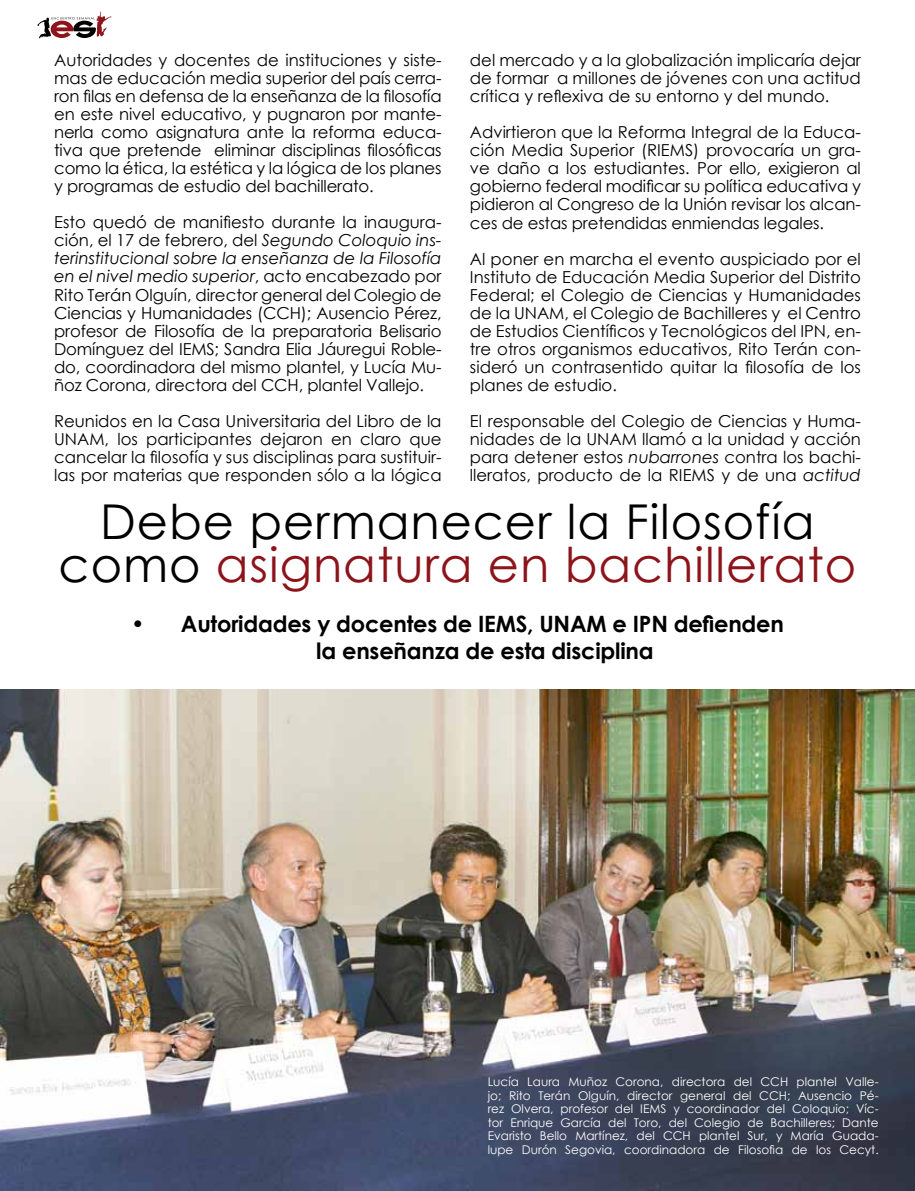
<style>
.page{position:relative;width:915px;height:1191px;background:#fff}
.page>*{position:absolute;margin:0;border:0;box-sizing:border-box;transform-origin:0 0}
.t1{font:48px/43.5px "Century Gothic";letter-spacing:.02em;color:#000;text-align:center}
.t2{font:700 22.5px/27px "Century Gothic";letter-spacing:-.01em;color:#000}
.t3{font:16.5px/18px "Century Gothic";color:#000;text-align:justify}
.t4{font:12px/13.5px "Century Gothic";color:#fff;text-align:justify}
.s1{font-style:italic}
.s2{color:#8c141a}
</style>
<div class="page">
<svg style="left:37px;top:11px;width:75px;height:27px"></svg>
<img style="left:0;top:689px;width:914px;height:502px">
<p class="t3" style="left:54px;top:51px;width:389px">Autoridades y docentes de instituciones y siste&shy;mas de educación media superior del país cerra&shy;ron filas en defensa de la enseñanza de la filosofía en este nivel educativo, y pugnaron por mante&shy;nerla como asignatura ante la reforma educa&shy;tiva que pretende eliminar disciplinas filosóficas como la ética, la estética y la lógica de los planes y programas de estudio del bachillerato.</p>
<p class="t3" style="left:54px;top:213px;width:389px">Esto quedó de manifiesto durante la inaugura&shy;ción, el 17 de febrero, del <span class="s1">Segundo Coloquio ins&shy;terinstitucional sobre la enseñanza de la Filosofía en el nivel medio superior</span>, acto encabezado por Rito Terán Olguín, director general del Colegio de Ciencias y Humanidades (CCH); Ausencio Pérez, profesor de Filosofía de la preparatoria Belisario Domínguez del IEMS; Sandra Elia Jáuregui Roble&shy;do, coordinadora del mismo plantel, y Lucía Mu&shy;ñoz Corona, directora del CCH, plantel Vallejo.</p>
<p class="t3" style="left:54px;top:411px;width:389px">Reunidos en la Casa Universitaria del Libro de la UNAM, los participantes dejaron en claro que cancelar la filosofía y sus disciplinas para sustituir&shy;las por materias que responden sólo a la lógica</p>
<p class="t3" style="left:470px;top:51px;width:392px">del mercado y a la globalización implicaría dejar de formar a millones de jóvenes con una actitud crítica y reflexiva de su entorno y del mundo.</p>
<p class="t3" style="left:470px;top:123px;width:392px">Advirtieron que la Reforma Integral de la Educa&shy;ción Media Superior (RIEMS) provocaría un gra&shy;ve daño a los estudiantes. Por ello, exigieron al gobierno federal modificar su política educativa y pidieron al Congreso de la Unión revisar los alcan&shy;ces de estas pretendidas enmiendas legales.</p>
<p class="t3" style="left:470px;top:249px;width:392px">Al poner en marcha el evento auspiciado por el Instituto de Educación Media Superior del Distrito Federal; el Colegio de Ciencias y Humanidades de la UNAM, el Colegio de Bachilleres y el Centro de Estudios Científicos y Tecnológicos del IPN, en&shy;tre otros organismos educativos, Rito Terán con&shy;sideró un contrasentido quitar la filosofía de los planes de estudio.</p>
<p class="t3" style="left:470px;top:411px;width:392px">El responsable del Colegio de Ciencias y Huma&shy;nidades de la UNAM llamó a la unidad y acción para detener estos <span class="s1">nubarrones</span> contra los bachi&shy;lleratos, producto de la RIEMS y de una <span class="s1">actitud</span></p>
<h1 class="t1" style="left:59px;top:498px;width:798px">Debe permanecer la Filosofía como <span class="s2">asignatura en bachillerato</span></h1>
<h2 class="t2" style="left:316px;top:609px;width:469px;text-indent:-185px">• Autoridades y docentes de IEMS, UNAM e IPN defienden la enseñanza de esta disciplina</h2>
<p class="t4" style="left:487px;top:1075px;width:392px">Lucía Laura Muñoz Corona, directora del CCH plantel Valle&shy;jo; Rito Terán Olguín, director general del CCH; Ausencio Pé&shy;rez Olvera, profesor del IEMS y coordinador del Coloquio; Víc&shy;tor Enrique García del Toro, del Colegio de Bachilleres; Dante Evaristo Bello Martínez, del CCH plantel Sur, y María Guada&shy;lupe Durón Segovia, coordinadora de Filosofia de los Cecyt.</p>
</div>
